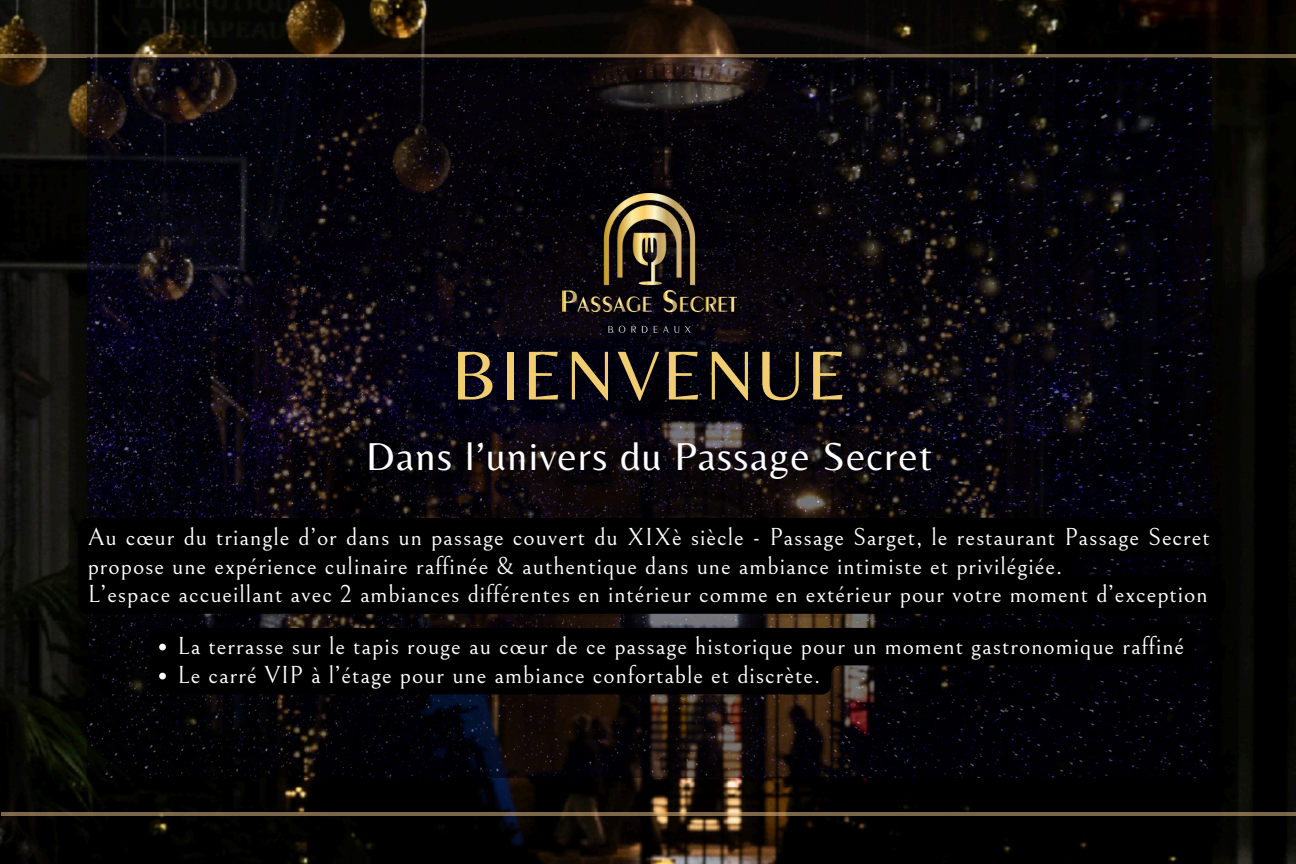
<style>
.page{position:relative;width:1296px;height:864px;background:#fff}
.page>*{position:absolute;margin:0;border:0;box-sizing:border-box;transform-origin:0 0}
.t1{font:72px "Belleza";letter-spacing:.035em;color:#f1cd71}
.t2{font:40.5px "Belleza";letter-spacing:.035em;color:#fff}
.t3{font:24.3px/28.8px "Bellefair";letter-spacing:.04em;color:#fff}
</style>
<div class="page">
<img style="left:0;top:0;width:1296px;height:864px">
<svg style="left:0;top:54px;width:1296px;height:4px;background:#826b4a"></svg>
<hr style="left:1px;top:812px;width:1295px;height:3px;background:#f4cb90">
<img style="left:88px;top:57px;width:1124px;height:721px">
<div style="left:78px;top:518px;width:1148px;height:96px;background:#000"></div>
<img style="left:562px;top:194px;width:174px;height:138px">
<div style="left:151px;top:628px;width:1044px;height:66px;background:#000"></div>
<svg style="left:159px;top:644px;width:7px;height:6px"></svg>
<svg style="left:159px;top:673px;width:7px;height:6px"></svg>
<p class="t1" style="left:452px;top:333px;width:397px">BIENVENUE</p>
<h1 class="t2" style="left:366px;top:432px;width:568px">Dans l’univers du Passage Secret</h1>
<p class="t3" style="left:88px;top:523px;width:1124px">Au cœur du triangle d’or dans un passage couvert du XIXè siècle - Passage Sarget, le restaurant Passage Secret propose une expérience culinaire raffinée &amp; authentique dans une ambiance intimiste et privilégiée.</p>
<p class="t3" style="left:88px;top:581px;width:1122px">L’espace accueillant avec 2 ambiances différentes en intérieur comme en extérieur pour votre moment d’exception</p>
<h2 class="t3" style="left:178px;top:632px;width:1008px">La terrasse sur le tapis rouge au cœur de ce passage historique pour un moment gastronomique raffiné</h2>
<p class="t3" style="left:178px;top:661px;width:644px">Le carré VIP à l’étage pour une ambiance confortable et discrète.</p>
</div>
